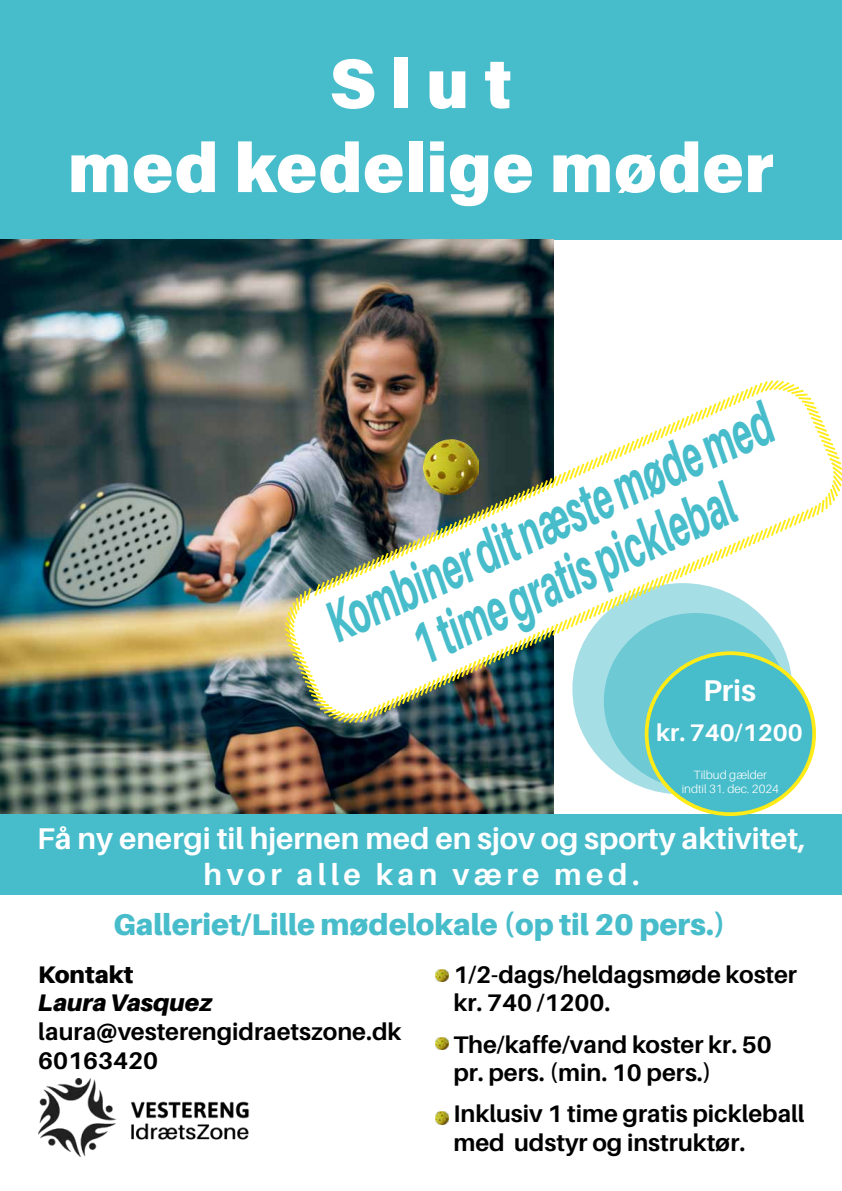
<style>
.page{position:relative;width:842px;height:1191px;background:#fff}
.page>*{position:absolute;margin:0;border:0;box-sizing:border-box;transform-origin:0 0}
.t1{font:900 70px/84px "Acumin Pro";color:#fff;text-align:center}
.t2{font:italic 800 58.7px/57px "Aileron";color:#47bcca;text-align:center;scale:.56 1}
.t3{font:700 30px/36px "Aileron";color:#fff;text-align:center}
.t4{font:900 30px "Aileron";color:#47bcca}
.t5{font:700 24px/28.8px "Aileron";color:#000}
.t6{font:italic 900 24px "Aileron";color:#000}
.t7{font:700 24px "Aileron";color:#fff}
.t8{font:900 24px "Aileron";color:#000}
.t9{font:300 12px/14.4px "Aileron";color:#fff;text-align:center}
</style>
<div class="page">
<div style="left:0;top:0;width:842px;height:240px;background:#47bcca"></div>
<img style="left:0;top:240px;width:554px;height:574px">
<div style="left:0;top:814px;width:842px;height:80px;background:#47bcca"></div>
<div style="left:572px;top:583px;width:220px;height:211px;background:#a6dee5;border-radius:50%"></div>
<svg style="left:604px;top:613px;width:183px;height:176px"></svg>
<div style="left:647px;top:653px;width:167px;height:161px;background:#47bcca;border-radius:50%"></div>
<img style="left:282px;top:378px;width:560px;height:347px">
<img style="left:38px;top:1078px;width:212px;height:79px">
<img style="left:423px;top:439px;width:56px;height:55px">
<svg style="left:435px;top:1037px;width:13px;height:12px"></svg>
<svg style="left:435px;top:969px;width:13px;height:12px"></svg>
<svg style="left:435px;top:1111px;width:13px;height:13px"></svg>
<h1 class="t1" style="left:68px;top:38px;width:708px">Slut<br>med kedelige møder</h1>
<h2 class="t2" style="left:318px;top:599px;width:868px;rotate:-25deg">Kombiner dit næste møde med<br>1 time gratis picklebal</h2>
<p class="t3" style="left:703px;top:673px;width:54px">Pris</p>
<p class="t7" style="left:656px;top:719px;width:148px">kr. 740/1200</p>
<p class="t9" style="left:682px;top:767px;width:99px">Tilbud gælder indtil 31. dec. 2024</p>
<p class="t3" style="left:37px;top:820px;width:770px">Få ny energi til hjernen med en sjov og sporty aktivitet, hvor alle kan være med.</p>
<p class="t4" style="left:113px;top:906px;width:614px">Galleriet/Lille mødelokale (op til 20 pers.)</p>
<p class="t8" style="left:38px;top:960px;width:97px">Kontakt</p>
<p class="t6" style="left:38px;top:989px;width:176px">Laura Vasquez</p>
<p class="t5" style="left:38px;top:1017px;width:365px">laura@vesterengidraetszone.dk<br>60163420</p>
<p class="t5" style="left:453px;top:960px;width:345px;text-indent:-18px">• 1/2-dags/heldagsmøde koster kr. 740 /1200.</p>
<p class="t5" style="left:453px;top:1030px;width:320px;text-indent:-18px">• The/kaffe/vand koster kr. 50 pr. pers. (min. 10 pers.)</p>
<p class="t5" style="left:453px;top:1099px;width:353px;text-indent:-18px">• Inklusiv 1 time gratis pickleball med udstyr og instruktør.</p>
</div>
